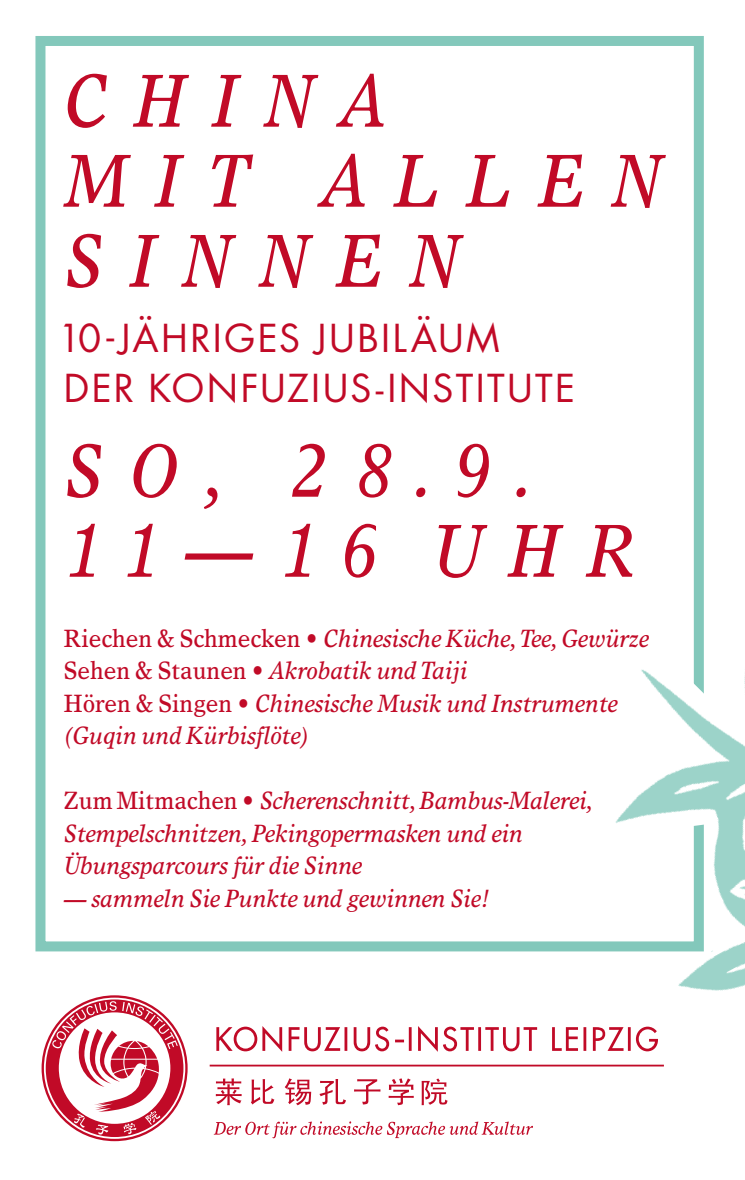
<style>
.page{position:relative;width:745px;height:1180px;background:#fff}
.page>*{position:absolute;margin:0;border:0;box-sizing:border-box;transform-origin:0 0}
.t1{font:italic 75px/80px "Times Europa";letter-spacing:.4em;color:#c10a27;scale:.9 1}
.t2{font:37.5px/50px "Futura";letter-spacing:.06em;color:#c10a27}
.t3{font:italic 25px/32.5px "Times Europa";color:#c10a27;scale:.9 1}
.s1{font-style:normal}
</style>
<div class="page">
<div style="left:35px;top:36px;width:668px;height:915px;border:10px solid #83c8bb"></div>
<svg style="left:42px;top:995px;width:490px;height:146px"></svg>
<img style="left:532px;top:519px;width:212px;height:609px">
<h1 class="t1" style="left:64px;top:60px;width:665px">Ch ina<br>mit all en<br>Sinnen</h1>
<h2 class="t2" style="left:58px;top:313px;width:518px">10-JÄHRIGES JUBILÄUM<br>DER KONFUZIUS-I NSTITUTE</h2>
<h1 class="t1" style="left:64px;top:430px;width:520px">SO , 28.9.<br>11—16 Uhr</h1>
<p class="t3" style="left:64px;top:621px;width:651px"><span class="s1">Riechen &amp; Schmecken •</span> Chinesische Küche, Tee, Gewürze <span class="s1">Sehen &amp; Staunen •</span> Akrobatik und Taiji<br><span class="s1">Hören &amp; Singen •</span> Chinesische Musik und Instrumente (Guqin und Kürbisflöte)</p>
<p class="t3" style="left:64px;top:784px;width:588px"><span class="s1">Zum Mitmachen •</span> Scherenschnitt, Bambus-Malerei,<br>Stempelschnitzen, Pekingopermasken und ein<br>Übungsparcours für die Sinne</p>
<p class="t3" style="left:64px;top:881px;width:473px">— sammeln Sie Punkte und gewinnen Sie!</p>
</div>
